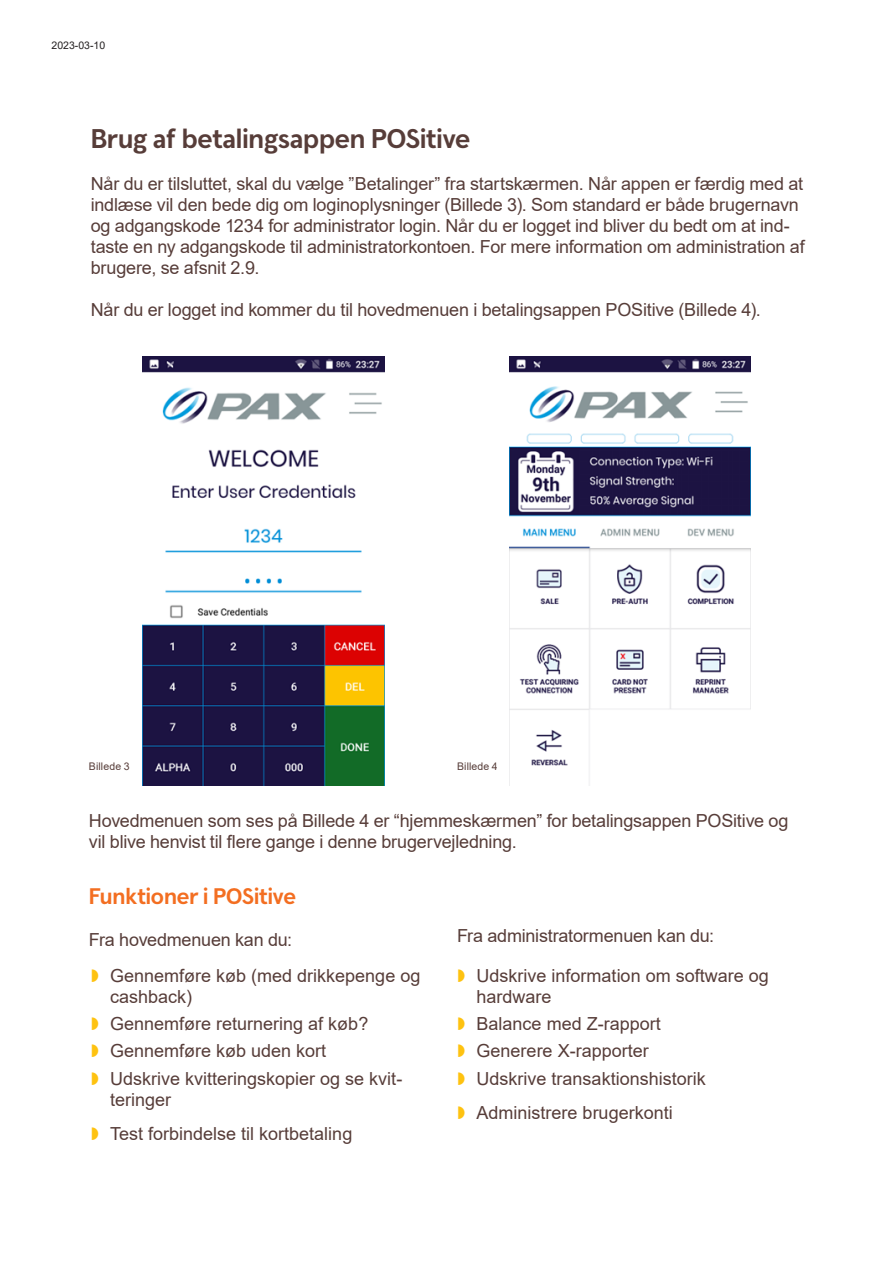
<style>
.page{position:relative;width:893px;height:1263px;background:#fff}
.page>*{position:absolute;margin:0;border:0;box-sizing:border-box;transform-origin:0 0}
.ingress{font:700 27px "Swedbank Headline";letter-spacing:-.005em;color:#573d39}
.ingress-2{font:700 22.5px "Swedbank Headline";letter-spacing:-.005em;color:#f36e21}
.ingress-3{font:18px/21px "Arial";letter-spacing:-.01em;color:#573d39}
.ingress-4{font:10.5px "Arial";letter-spacing:.01em;color:#573d39}
.t1{font:10.5px "Arial";color:#231f20}
.s1{font-family:"Swedbank Headline";font-weight:700;color:#fec210}
</style>
<div class="page">
<img style="left:142px;top:356px;width:242px;height:430px">
<img style="left:509px;top:356px;width:241px;height:430px">
<p class="t1" style="left:52px;top:38px;width:55px">2023-03-10</p>
<p class="ingress" style="left:91px;top:122px;width:381px">Brug af betalingsappen POSitive</p>
<p class="ingress-3" style="left:91px;top:173px;width:715px">Når du er tilsluttet, skal du vælge ”Betalinger” fra startskærmen. Når appen er færdig med at indlæse vil den bede dig om loginoplysninger (Billede 3). Som standard er både brugernavn og adgangskode 1234 for administrator login. Når du er logget ind bliver du bedt om at ind&shy;taste en ny adgangskode til administratorkontoen. For mere information om administration af brugere, se afsnit 2.9.</p>
<p class="ingress-3" style="left:91px;top:299px;width:672px">Når du er logget ind kommer du til hovedmenuen i betalingsappen POSitive (Billede 4).</p>
<p class="ingress-4" style="left:89px;top:759px;width:42px">Billede 3</p>
<p class="ingress-4" style="left:457px;top:759px;width:42px">Billede 4</p>
<p class="ingress-3" style="left:89px;top:810px;width:701px">Hovedmenuen som ses på Billede 4 er “hjemmeskærmen” for betalingsappen POSitive og vil blive henvist til flere gange i denne brugervejledning.</p>
<p class="ingress-2" style="left:89px;top:882px;width:208px">Funktioner i POSitive</p>
<p class="ingress-3" style="left:89px;top:928px;width:205px">Fra hovedmenuen kan du:</p>
<p class="ingress-3" style="left:457px;top:925px;width:259px">Fra administratormenuen kan du:</p>
<p class="ingress-3" style="left:110px;top:965px;width:312px;text-indent:-19px"><span class="s1">◊</span> Gennemføre køb (med drikkepenge og cashback)</p>
<p class="ingress-3" style="left:91px;top:1013px;width:279px"><span class="s1">◊</span> Gennemføre returnering af køb?</p>
<p class="ingress-3" style="left:91px;top:1040px;width:237px"><span class="s1">◊</span> Gennemføre køb uden kort</p>
<p class="ingress-3" style="left:110px;top:1068px;width:294px;text-indent:-19px"><span class="s1">◊</span> Udskrive kvitteringskopier og se kvit&shy;teringer</p>
<p class="ingress-3" style="left:91px;top:1123px;width:263px"><span class="s1">◊</span> Test forbindelse til kortbetaling</p>
<p class="ingress-3" style="left:477px;top:965px;width:294px;text-indent:-20px"><span class="s1">◊</span> Udskrive information om software og hardware</p>
<p class="ingress-3" style="left:457px;top:1013px;width:205px"><span class="s1">◊</span> Balance med Z-rapport</p>
<p class="ingress-3" style="left:457px;top:1040px;width:193px"><span class="s1">◊</span> Generere X-rapporter</p>
<p class="ingress-3" style="left:457px;top:1068px;width:250px"><span class="s1">◊</span> Udskrive transaktionshistorik</p>
<p class="ingress-3" style="left:457px;top:1102px;width:217px"><span class="s1">◊</span> Administrere brugerkonti</p>
</div>
